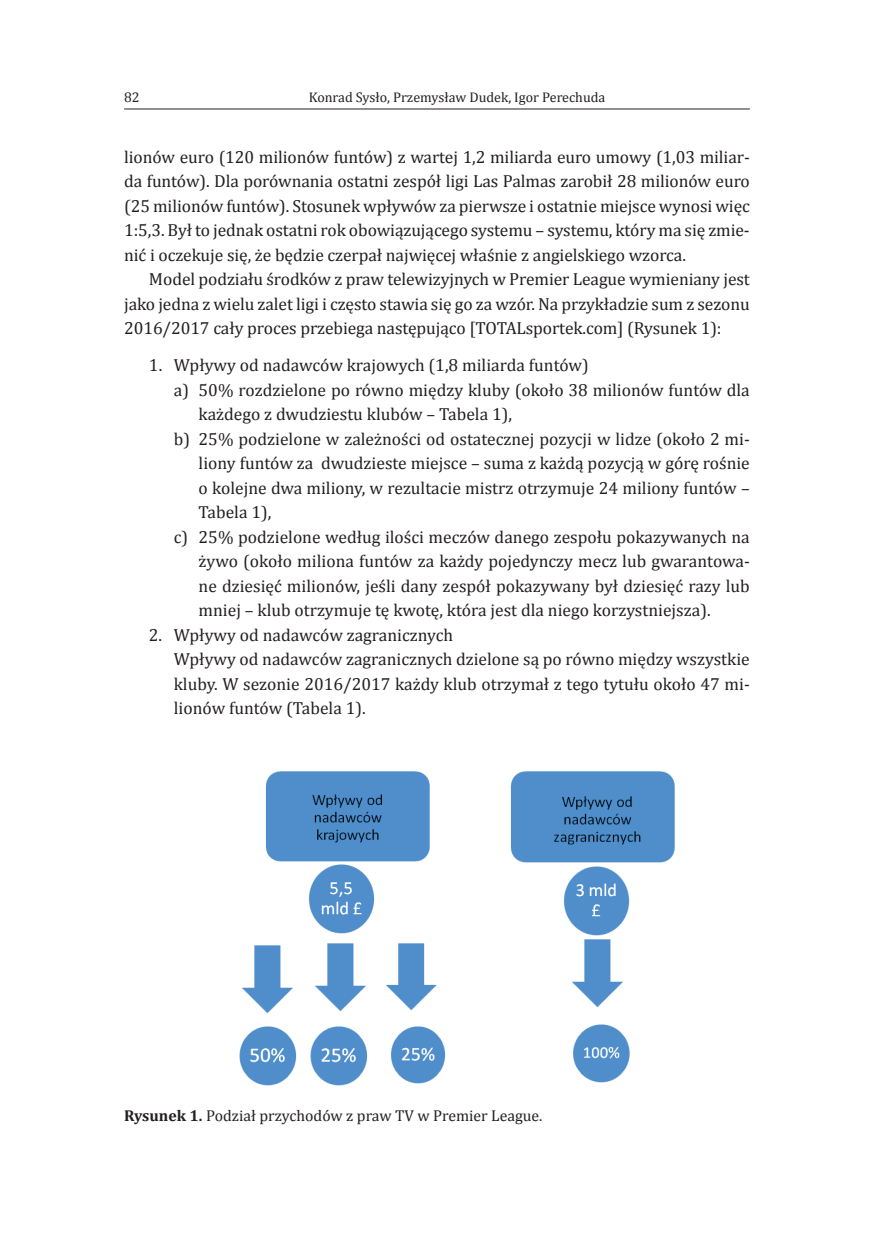
<style>
.page{position:relative;width:874px;height:1241px;background:#fff}
.page>*{position:absolute;margin:0;border:0;box-sizing:border-box;transform-origin:0 0}
.t1{font:17.5px/24.5px "Cambria";letter-spacing:-.005em;color:#231f20}
.t2{font:15.75px "Cambria";color:#231f20}
.t3{font:14px "Cambria";color:#231f20}
.s1{font-weight:700}
</style>
<div class="page">
<hr style="left:124px;top:109px;width:625px;height:1px;background:#231f20">
<img style="left:309px;top:864px;width:66px;height:69px">
<img style="left:564px;top:866px;width:66px;height:69px">
<img style="left:265px;top:771px;width:165px;height:91px">
<img style="left:510px;top:771px;width:165px;height:92px">
<img style="left:242px;top:945px;width:51px;height:69px">
<img style="left:315px;top:943px;width:51px;height:69px">
<img style="left:386px;top:943px;width:51px;height:68px">
<img style="left:572px;top:939px;width:51px;height:69px">
<img style="left:310px;top:1026px;width:58px;height:59px">
<img style="left:391px;top:1026px;width:55px;height:58px">
<img style="left:573px;top:1024px;width:57px;height:59px">
<img style="left:239px;top:1026px;width:58px;height:59px">
<p class="t3" style="left:124px;top:88px;width:17px">82</p>
<p class="t3" style="left:309px;top:88px;width:298px">Konrad Sysło, Przemysław Dudek, Igor Perechuda</p>
<p class="t1" style="left:124px;top:144px;width:627px">lionów euro (120 milionów funtów) z wartej 1,2 miliarda euro umowy (1,03 miliar-</p>
<p class="t1" style="left:124px;top:169px;width:627px">da funtów). Dla porównania ostatni zespół ligi Las Palmas zarobił 28 milionów euro</p>
<p class="t1" style="left:124px;top:193px;width:627px">(25 milionów funtów). Stosunek wpływów za pierwsze i ostatnie miejsce wynosi więc</p>
<p class="t1" style="left:124px;top:218px;width:626px">1:5,3. Był to jednak ostatni rok obowiązującego systemu – systemu, który ma się zmie-</p>
<p class="t1" style="left:124px;top:242px;width:563px">nić i oczekuje się, że będzie czerpał najwięcej właśnie z angielskiego wzorca.</p>
<p class="t1" style="left:149px;top:267px;width:602px">Model podziału środków z praw telewizyjnych w Premier League wymieniany jest</p>
<p class="t1" style="left:124px;top:291px;width:627px">jako jedna z wielu zalet ligi i często stawia się go za wzór. Na przykładzie sum z sezonu</p>
<p class="t1" style="left:124px;top:316px;width:598px">2016/2017 cały proces przebiega następująco [TOTALsportek.com] (Rysunek 1):</p>
<p class="t1" style="left:149px;top:353px;width:441px">1. Wpływy od nadawców krajowych (1,8 miliarda funtów)</p>
<p class="t1" style="left:174px;top:377px;width:577px">a) 50% rozdzielone po równo między kluby (około 38 milionów funtów dla</p>
<p class="t1" style="left:198px;top:402px;width:315px">każdego z dwudziestu klubów – Tabela 1),</p>
<p class="t1" style="left:174px;top:426px;width:577px">b) 25% podzielone w zależności od ostatecznej pozycji w lidze (około 2 mi-</p>
<p class="t1" style="left:198px;top:451px;width:552px">liony funtów za dwudzieste miejsce – suma z każdą pozycją w górę rośnie</p>
<p class="t1" style="left:198px;top:475px;width:552px">o kolejne dwa miliony, w rezultacie mistrz otrzymuje 24 miliony funtów –</p>
<p class="t1" style="left:198px;top:500px;width:74px">Tabela 1),</p>
<p class="t1" style="left:174px;top:524px;width:577px">c) 25% podzielone według ilości meczów danego zespołu pokazywanych na</p>
<p class="t1" style="left:198px;top:549px;width:552px">żywo (około miliona funtów za każdy pojedynczy mecz lub gwarantowa-</p>
<p class="t1" style="left:198px;top:573px;width:552px">ne dziesięć milionów, jeśli dany zespół pokazywany był dziesięć razy lub</p>
<p class="t1" style="left:198px;top:598px;width:513px">mniej – klub otrzymuje tę kwotę, która jest dla niego korzystniejsza).</p>
<p class="t1" style="left:174px;top:622px;width:577px;text-indent:-25px">2. Wpływy od nadawców zagranicznych<br>Wpływy od nadawców zagranicznych dzielone są po równo między wszystkie kluby. W sezonie 2016/2017 każdy klub otrzymał z tego tytułu około 47 mi&shy;lionów funtów (Tabela 1).</p>
<p class="t2" style="left:124px;top:1105px;width:419px"><span class="s1">Rysunek 1.</span> Podział przychodów z praw TV w Premier League.</p>
</div>
